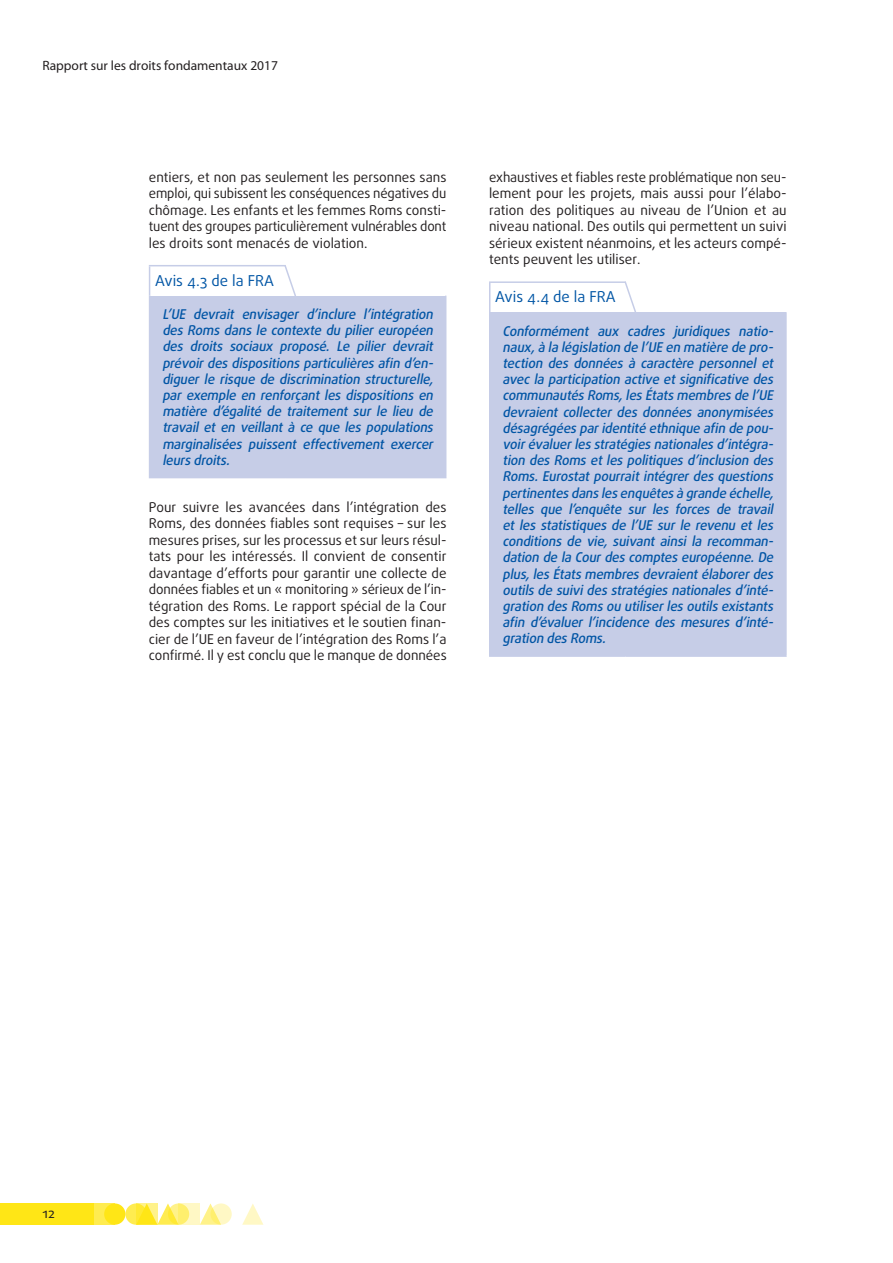
<style>
.page{position:relative;width:893px;height:1263px;background:#fff}
.page>*{position:absolute;margin:0;border:0;box-sizing:border-box;transform-origin:0 0}
.opinion_header{font:15px "Daxline Pro";color:#0155a5}
.opinion_text{font:italic 500 13.5px/16.2px "Daxline Pro";color:#0155a5;text-align:justify}
.body_text{font:13.5px/16.5px "Daxline Pro";color:#231f20;text-align:justify}
.t1{font:13.5px "Myriad Pro";color:#231f20}
</style>
<div class="page">
<svg style="left:125px;top:1203px;width:22px;height:22px"></svg>
<div style="left:94px;top:1203px;width:21px;height:22px;background:#ffec50"></div>
<div style="left:0;top:1203px;width:94px;height:22px;background:#ffe616"></div>
<svg style="left:200px;top:1203px;width:18px;height:22px"></svg>
<svg style="left:242px;top:1204px;width:21px;height:21px"></svg>
<div style="left:104px;top:1203px;width:21px;height:22px;background:#ffe616;border-radius:50%"></div>
<svg style="left:157px;top:1203px;width:18px;height:22px"></svg>
<svg style="left:168px;top:1203px;width:21px;height:22px"></svg>
<svg style="left:210px;top:1203px;width:22px;height:22px"></svg>
<svg style="left:136px;top:1203px;width:21px;height:22px"></svg>
<svg style="left:179px;top:1203px;width:21px;height:22px"></svg>
<div style="left:150px;top:296px;width:296px;height:182px;background:#c6cde7"></div>
<hr style="left:149px;top:266px;width:1px;height:30px;background:#c6cde7">
<hr style="left:149px;top:265px;width:137px;height:1px;background:#c6cde7">
<hr style="left:149px;top:296px;width:1px;height:181px;background:#c6cde7">
<hr style="left:149px;top:477px;width:137px;height:1px;background:#c6cde7">
<div style="left:490px;top:312px;width:296px;height:344px;background:#c6cde7"></div>
<hr style="left:785px;top:312px;width:2px;height:343px;background:#c6cde7">
<svg style="left:489px;top:283px;width:1px;height:29px"></svg>
<hr style="left:489px;top:281px;width:137px;height:2px;background:#c6cde7">
<hr style="left:489px;top:312px;width:1px;height:343px;background:#c6cde7">
<hr style="left:489px;top:655px;width:137px;height:2px;background:#c6cde7">
<hr style="left:626px;top:655px;width:161px;height:2px;background:#c6cde7">
<svg style="left:283px;top:266px;width:13px;height:30px"></svg>
<svg style="left:623px;top:281px;width:13px;height:31px"></svg>
<p class="t1" style="left:43px;top:57px;width:237px">Rapport sur les droits fondamentaux 2017</p>
<p class="body_text" style="left:149px;top:169px;width:299px">entiers, et non pas seulement les personnes sans emploi, qui subissent les conséquences négatives du chômage. Les enfants et les femmes Roms consti&shy;tuent des groupes particulièrement vulnérables dont les droits sont menacés de violation.</p>
<p class="opinion_header" style="left:155px;top:271px;width:120px">Avis 4.3 de la FRA</p>
<p class="opinion_text" style="left:162px;top:306px;width:275px">L’UE devrait envisager d’inclure l’intégration des Roms dans le contexte du pilier européen des droits sociaux proposé. Le pilier devrait prévoirdesdispositionsparticulièresafin d’en&shy;diguer le risque de discrimination structurelle, par exemple en renforçant les dispositions en matière d’égalité de traitement sur le lieu de travail et en veillant à ce que les populations marginalisées puissent effectivement exercer leursdroits.</p>
<p class="body_text" style="left:149px;top:499px;width:299px">Pour suivre les avancées dans l’intégration des Roms, des données fiables sont requises – sur les mesures prises, sur les processus et sur leurs résul&shy;tats pour les intéressés. Il convient de consentir davantage d’efforts pour garantir une collecte de données fiables et un « monitoring » sérieux de l’in&shy;tégration des Roms. Le rapport spécial de la Cour des comptes sur les initiatives et le soutien finan&shy;cier de l’UE en faveur de l’intégration des Roms l’a confirmé. Il y est conclu que le manque de données</p>
<p class="body_text" style="left:489px;top:169px;width:299px">exhaustives et fiables reste problématique non seu&shy;lement pour les projets, mais aussi pour l’élabo&shy;ration des politiques au niveau de l’Union et au niveau national. Des outils qui permettent un suivi sérieux existent néanmoins, et les acteurs compé&shy;tents peuvent les utiliser.</p>
<p class="opinion_header" style="left:495px;top:287px;width:122px">Avis 4.4 de la FRA</p>
<p class="opinion_text" style="left:502px;top:323px;width:275px">Conformément aux cadres juridiques natio&shy;naux,à la législation de l’UE en matière de pro&shy;tection des données à caractère personnel et avec la participation active et significative des communautésRoms,lesÉtatsmembresde l’UE devraient collecter des données anonymisées désagrégéesparidentité ethnique afin de pou&shy;voirévaluerlesstratégiesnationalesd’intégra&shy;tion des Roms et les politiques d’inclusion des Roms. Eurostat pourrait intégrer des questions pertinentesdanslesenquêtesà grande échelle, telles que l’enquête sur les forces de travail et les statistiques de l’UE sur le revenu et les conditions de vie, suivant ainsi la recomman&shy;dation de la Courdescompteseuropéenne.De plus,lesÉtatsmembresdevraientélaborerdes outilsde suividesstratégiesnationalesd’inté&shy;gration desRomsou utiliserlesoutilsexistants afin d’évaluer l’incidence des mesures d’inté&shy;gration desRoms.</p>
<p class="body_text" style="left:43px;top:1205px;width:14px">12</p>
</div>
